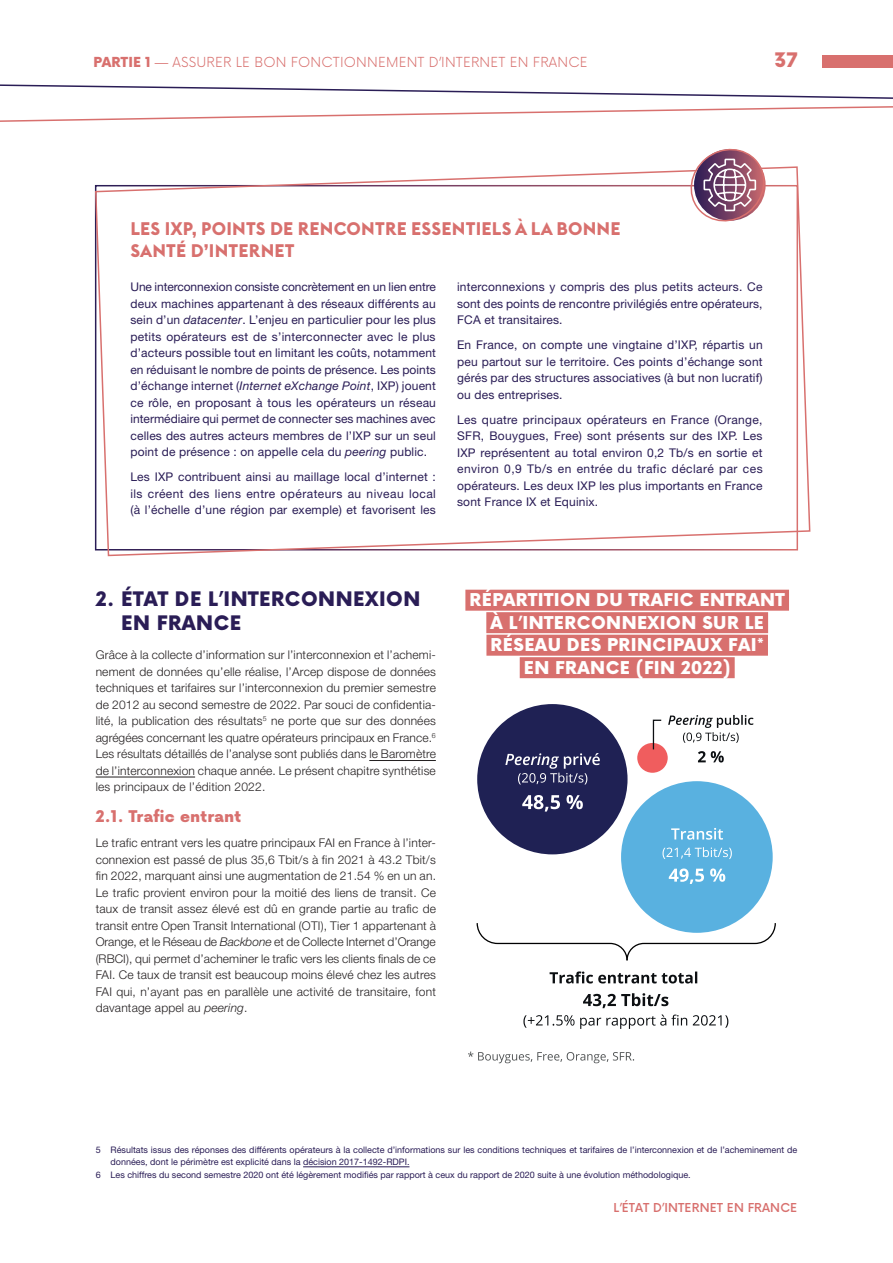
<style>
.page{position:relative;width:893px;height:1263px;background:#fff}
.page>*{position:absolute;margin:0;border:0;box-sizing:border-box;transform-origin:0 0}
.t1{font:900 19.5px/24px "Now Alt";letter-spacing:.03em;color:#2a1d56}
.t2{font:900 19.5px "Now Alt";color:#d8706e}
.t3{font:700 18px/22.5px "Euclid Flex";letter-spacing:.01em;color:#d8706e}
.t4{font:900 17.25px/22.5px "Now Alt";letter-spacing:.03em;color:#fff;text-align:center}
.t5{font:900 15.75px "Now Alt";letter-spacing:.015em;color:#d8706e}
.t6{font:300 13.5px "Now Alt";letter-spacing:.015em;color:#d8706e}
.t7{font:12px/16.5px "Helvetica Neue LT Std";letter-spacing:.015em;color:#2a1d56;text-align:justify}
.t8{font:300 12px/16.5px "Helvetica Neue LT Std";letter-spacing:.015em;color:#231f20;text-align:justify}
.t9{font:500 12px "Now Alt";letter-spacing:.015em;color:#d8706e}
.t10{font:9px/11.2px "Helvetica Neue LT Std";color:#2a1d56}
.s1{font-weight:900}
.s2{font-style:italic}
</style>
<div class="page">
<svg style="left:0;top:84px;width:893px;height:38px"></svg>
<hr style="left:369px;top:760px;width:67px;height:1px;background:#231f20">
<hr style="left:96px;top:777px;width:99px;height:1px;background:#231f20">
<hr style="left:303px;top:1166px;width:106px;height:1px;background:#2a1d56">
<div style="left:465px;top:590px;width:324px;height:21px;background:#d8706e"></div>
<div style="left:486px;top:612px;width:282px;height:21px;background:#d8706e"></div>
<div style="left:486px;top:635px;width:282px;height:21px;background:#d8706e"></div>
<div style="left:520px;top:657px;width:215px;height:21px;background:#d8706e"></div>
<svg style="left:94px;top:166px;width:717px;height:391px"></svg>
<svg style="left:686px;top:148px;width:83px;height:77px"></svg>
<svg style="left:523px;top:971px;width:205px;height:58px"></svg>
<svg style="left:476px;top:704px;width:300px;height:257px"></svg>
<svg style="left:468px;top:1051px;width:166px;height:12px"></svg>
<div style="left:822px;top:55px;width:71px;height:12px;background:#d8706e"></div>
<p class="t6" style="left:94px;top:52px;width:495px"><span class="s1">PARTIE 1</span> — ASSURER LE BON FONCTIONNEMENT D’INTERNET EN FRANCE</p>
<h1 class="t2" style="left:774px;top:46px;width:24px">37</h1>
<h2 class="t3" style="left:130px;top:217px;width:492px">LES IXP, POINTS DE RENCONTRE ESSENTIELS À LA BONNE<br>SANTÉ D’INTERNET</h2>
<p class="t7" style="left:130px;top:278px;width:307px">Une interconnexion consiste concrètement en un lien entre deux machines appartenant à des réseaux différents au sein d’un <span class="s2">datacenter</span>. L’enjeu en particulier pour les plus petits opérateurs est de s’interconnecter avec le plus d’acteurs possible tout en limitant les coûts, notamment en réduisant le nombre de points de présence. Les points d’échange internet (<span class="s2">Internet eXchange Point</span>, IXP) jouent ce rôle, en proposant à tous les opérateurs un réseau intermédiaire qui permet de connecter ses machines avec celles des autres acteurs membres de l’IXP sur un seul point de présence : on appelle cela du <span class="s2">peering</span> public.</p>
<p class="t7" style="left:130px;top:468px;width:307px">Les IXP contribuent ainsi au maillage local d’internet : ils créent des liens entre opérateurs au niveau local (à l’échelle d’une région par exemple) et favorisent les</p>
<p class="t7" style="left:457px;top:278px;width:307px">interconnexions y compris des plus petits acteurs. Ce sont des points de rencontre privilégiés entre opérateurs, FCA et transitaires.</p>
<p class="t7" style="left:457px;top:336px;width:307px">En France, on compte une vingtaine d’IXP, répartis un peu partout sur le territoire. Ces points d’échange sont gérés par des structures associatives (à but non lucratif) ou des entreprises.</p>
<p class="t7" style="left:457px;top:411px;width:307px">Les quatre principaux opérateurs en France (Orange, SFR, Bouygues, Free) sont présents sur des IXP. Les IXP représentent au total environ 0,2 Tb/s en sortie et environ 0,9 Tb/s en entrée du trafic déclaré par ces opérateurs. Les deux IXP les plus importants en France sont France IX et Equinix.</p>
<h1 class="t1" style="left:121px;top:587px;width:300px;text-indent:-26px">2. ÉTAT DE L’INTERCONNEXION<br>EN FRANCE</h1>
<p class="t8" style="left:96px;top:646px;width:342px">Grâce à la collecte d’information sur l’interconnexion et l’achemi&shy;nement de données qu’elle réalise, l’Arcep dispose de données techniques et tarifaires sur l’interconnexion du premier semestre de 2012 au second semestre de 2022. Par souci de confidentia&shy;lité, la publication des résultats<sup>5</sup> ne porte que sur des données agrégées concernant les quatre opérateurs principaux en France.<sup>6<br></sup>Les résultats détaillés de l’analyse sont publiés dans le Baromètre de l’interconnexion chaque année. Le présent chapitre synthétise les principaux de l’édition 2022.</p>
<h3 class="t5" style="left:96px;top:805px;width:147px">2.1. Trafic entrant</h3>
<p class="t8" style="left:96px;top:834px;width:342px">Le trafic entrant vers les quatre principaux FAI en France à l’inter&shy;connexion est passé de plus 35,6 Tbit/s à fin 2021 à 43.2 Tbit/s fin 2022, marquant ainsi une augmentation de 21.54 % en un an.<br>Le trafic provient environ pour la moitié des liens de transit. Ce taux de transit assez élevé est dû en grande partie au trafic de transit entre Open Transit International (OTI), Tier 1 appartenant à Orange, et le Réseau de <span class="s2">Backbone</span> et de Collecte Internet d’Orange (RBCI), qui permet d’acheminer le trafic vers les clients finals de ce FAI. Ce taux de transit est beaucoup moins élevé chez les autres FAI qui, n’ayant pas en parallèle une activité de transitaire, font davantage appel au <span class="s2">peering</span>.</p>
<h3 class="t4" style="left:470px;top:589px;width:317px">RÉPARTITION DU TRAFIC ENTRANT<br>À L’INTERCONNEXION SUR LE<br>RÉSEAU DES PRINCIPAUX FAI*<br>EN FRANCE (FIN 2022)</h3>
<p class="t10" style="left:111px;top:1144px;width:688px;text-indent:-15px">5 Résultats issus des réponses des différents opérateurs à la collecte d’informations sur les conditions techniques et tarifaires de l’interconnexion et de l’acheminement de données, dont le périmètre est explicité dans la décision 2017-1492-RDPI.</p>
<p class="t10" style="left:96px;top:1169px;width:597px">6 Les chiffres du second semestre 2020 ont été légèrement modifiés par rapport à ceux du rapport de 2020 suite à une évolution méthodologique.</p>
<p class="t9" style="left:614px;top:1198px;width:185px">L’ÉTAT D’INTERNET EN FRANCE</p>
</div>
